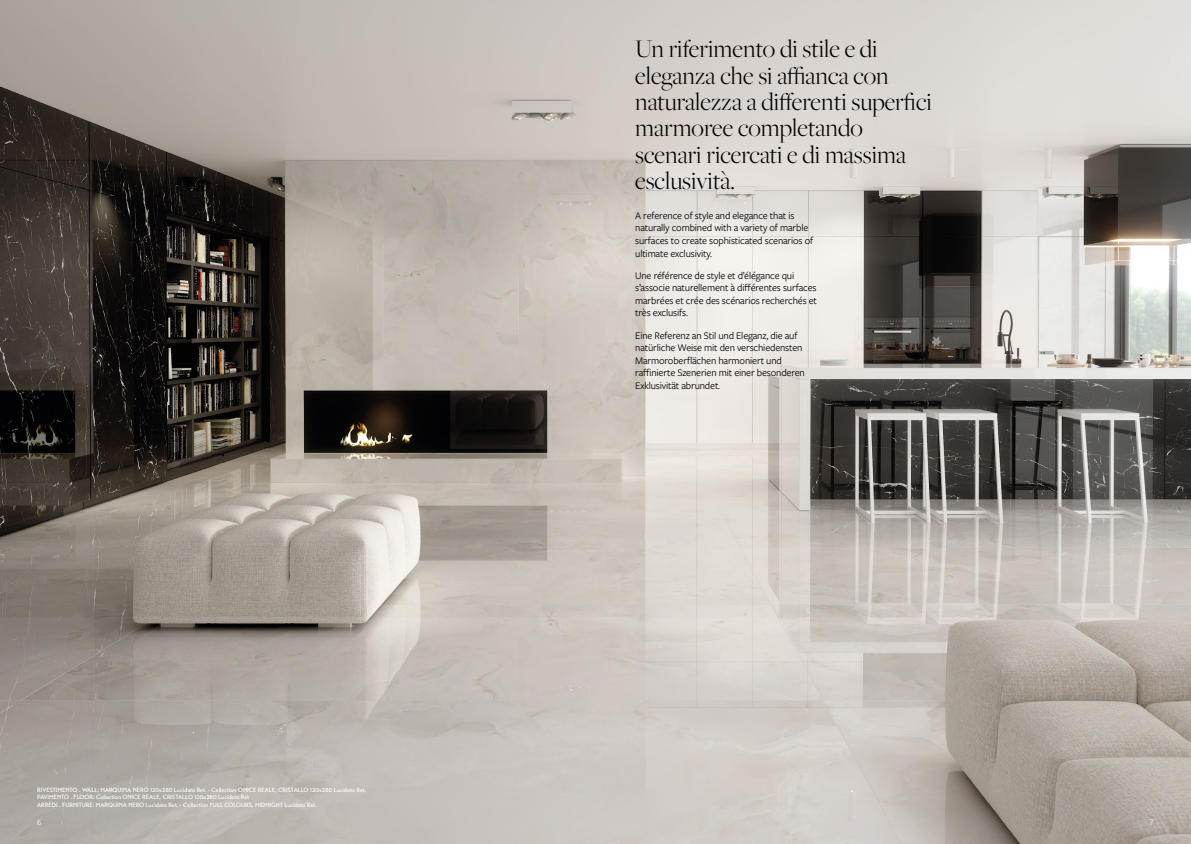
<style>
.page{position:relative;width:1191px;height:844px;background:#fff}
.page>*{position:absolute;margin:0;border:0;box-sizing:border-box;transform-origin:0 0}
.t1{font:300 26.25px/26.2px "Freight Big Pro";color:#000}
.t2{font:10.5px/12.6px "Freight Sans Pro";letter-spacing:-.015em;color:#000}
.t3{font:8.75px "Freight Sans Pro";color:#fff}
.t4{font:500 6.12px/7.4px "Transat";color:#fff}
</style>
<div class="page">
<img style="left:0;top:0;width:1191px;height:843px">
<p class="t4" style="left:37px;top:786px;width:331px">RIVESTIMENTO . WALL: MARQUINA NERO 120x280 Lucidato Ret. - Collection ONICE REALE, CRISTALLO 120x280 Lucidato Ret.<br>PAVIMENTO . FLOOR: Collection ONICE REALE, CRISTALLO 120x280 Lucidato Ret<br>ARREDI . FURNITURE: MARQUINA NERO Lucidato Ret. - Collection FULL COLOURS, MIDNIGHT Lucidato Ret.</p>
<h1 class="t1" style="left:635px;top:35px;width:298px">Un riferimento di stile e di eleganza che si affianca con naturalezza a differenti superfici marmoree completando scenari ricercati e di massima esclusività.</h1>
<p class="t2" style="left:635px;top:208px;width:180px">A reference of style and elegance that is naturally combined with a variety of marble surfaces to create sophisticated scenarios of ultimate exclusivity.</p>
<p class="t2" style="left:635px;top:268px;width:183px">Une référence de style et d’élégance qui s’associe naturellement à différentes surfaces marbrées et crée des scénarios recherchés et très exclusifs.</p>
<p class="t2" style="left:635px;top:328px;width:171px">Eine Referenz an Stil und Eleganz, die auf natürliche Weise mit den verschiedensten Marmoroberflächen harmoniert und raffinierte Szenerien mit einer besonderen Exklusivität abrundet.</p>
<p class="t3" style="left:37px;top:816px;width:6px">6</p>
<p class="t3" style="left:1149px;top:816px;width:6px">7</p>
</div>
